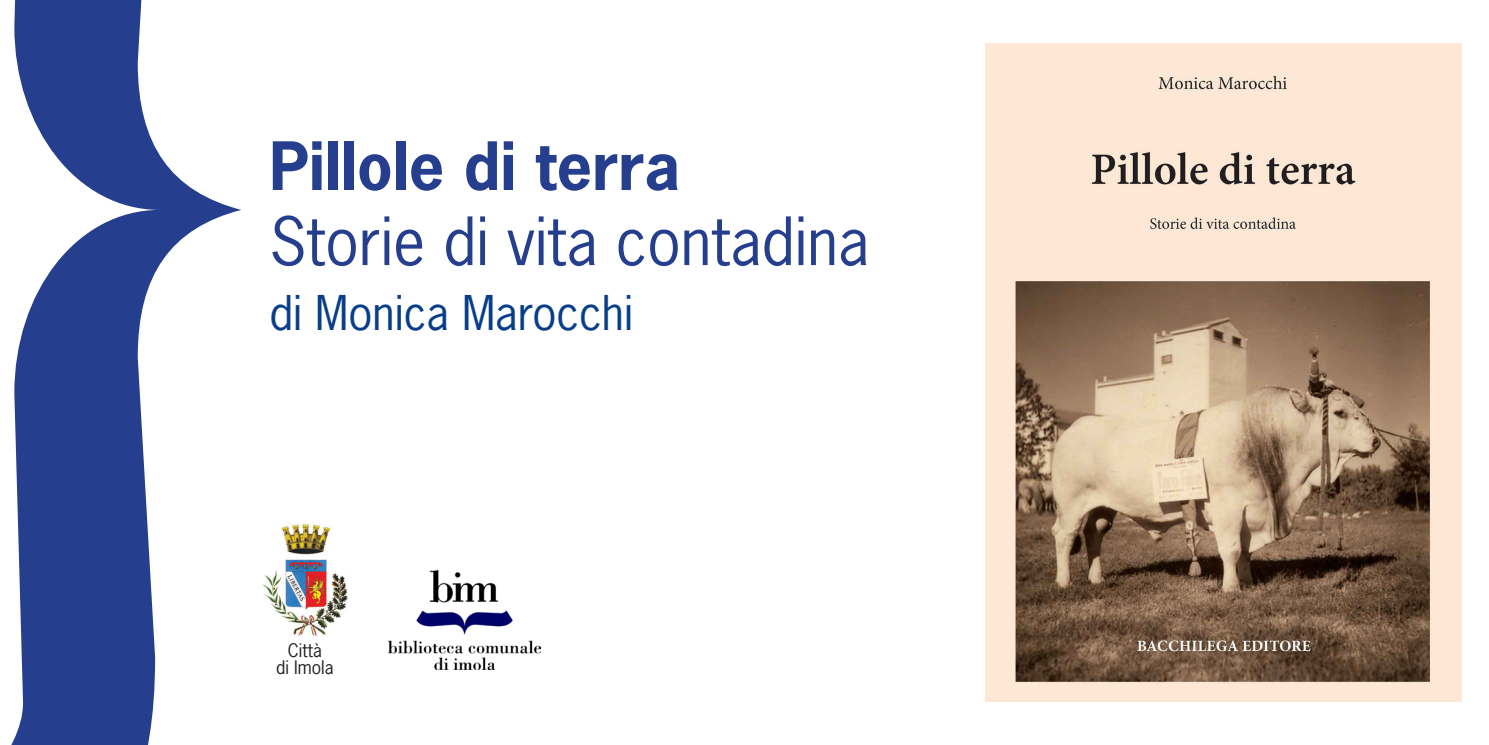
<style>
.page{position:relative;width:1489px;height:745px;background:#fff}
.page>*{position:absolute;margin:0;border:0;box-sizing:border-box;transform-origin:0 0}
.t1{font:62.5px/75px "News Gothic Std";color:#253f8e}
.t2{font:45px "News Gothic Std";color:#083e89}
.t3{font:17.5px "News Gothic Std";color:#231f20}
.s1{font-weight:700}
</style>
<div class="page">
<svg style="left:12px;top:0;width:229px;height:744px;fill:#253f8e"></svg>
<img style="left:262px;top:524px;width:86px;height:112px">
<img style="left:388px;top:570px;width:153px;height:99px">
<img style="left:985px;top:44px;width:475px;height:656px">
<p class="t1" style="left:269px;top:128px;width:601px"><span class="s1">Pillole di terra<br></span>Storie di vita contadina</p>
<p class="t2" style="left:269px;top:284px;width:365px">di Monica Marocchi</p>
<p class="t3" style="left:288px;top:638px;width:35px">Città</p>
<p class="t3" style="left:276px;top:655px;width:59px">di Imola</p>
</div>
